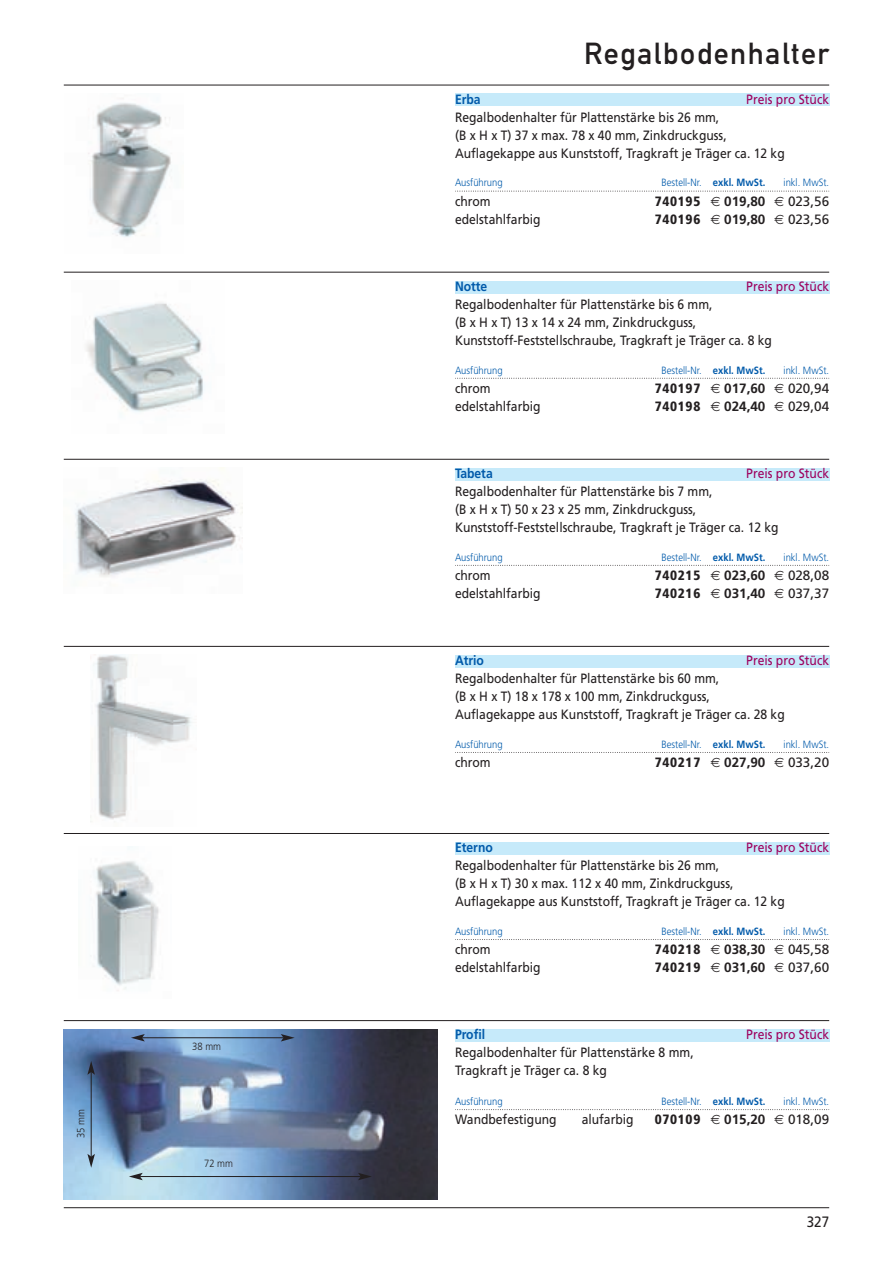
<style>
.page{position:relative;width:893px;height:1263px;background:#fff}
.page>*{position:absolute;margin:0;border:0;box-sizing:border-box;transform-origin:0 0}
.t1{font:30px "DIN Mittelschrift Alternate";letter-spacing:.05em;color:#231f20}
.t2{font:15px "Frutiger";color:#231f20;scale:.9 1}
.t3{font:13.5px/18px "Frutiger";color:#231f20;scale:.9 1}
.t4{font:13.5px "Frutiger";color:#9e015e;scale:.9 1}
.t5{font:900 condensed 13.5px "Frutiger";letter-spacing:.05em;color:#231f20}
.t6{font:700 13.5px "Frutiger";color:#231f20}
.t7{font:13.5px "Frutiger";color:#231f20}
.t8{font:700 13.5px "Frutiger";color:#015aaa;scale:.9 1}
.t9{font:300 10.5px "Frutiger";color:#015aaa;scale:.9 1}
.t10{font:300 10.5px "Frutiger";color:#231f20;scale:.9 1}
.s1{font-weight:700}
</style>
<div class="page">
<hr style="left:64px;top:85px;width:765px;height:1px;background:#231f20">
<hr style="left:64px;top:1207px;width:765px;height:1px;background:#231f20">
<img style="left:64px;top:1029px;width:374px;height:170px">
<hr style="left:91px;top:1072px;width:1px;height:84px;background:#231f20">
<svg style="left:87px;top:1061px;width:8px;height:14px"></svg>
<svg style="left:87px;top:1154px;width:8px;height:14px"></svg>
<hr style="left:142px;top:1037px;width:141px;height:1px;background:#231f20">
<svg style="left:131px;top:1034px;width:14px;height:7px"></svg>
<svg style="left:281px;top:1034px;width:14px;height:7px"></svg>
<hr style="left:140px;top:1176px;width:221px;height:1px;background:#231f20">
<svg style="left:129px;top:1173px;width:14px;height:7px"></svg>
<svg style="left:358px;top:1173px;width:14px;height:7px"></svg>
<hr style="left:64px;top:272px;width:765px;height:1px;background:#231f20">
<hr style="left:64px;top:459px;width:765px;height:1px;background:#231f20">
<hr style="left:64px;top:646px;width:765px;height:1px;background:#231f20">
<img style="left:88px;top:98px;width:84px;height:139px">
<img style="left:86px;top:303px;width:119px;height:109px">
<img style="left:75px;top:468px;width:167px;height:109px">
<hr style="left:64px;top:833px;width:765px;height:1px;background:#231f20">
<hr style="left:64px;top:1020px;width:765px;height:1px;background:#231f20">
<img style="left:90px;top:655px;width:102px;height:167px">
<img style="left:94px;top:861px;width:65px;height:130px">
<div style="left:455px;top:94px;width:374px;height:12px;background:#c6eafa"></div>
<div style="left:455px;top:281px;width:374px;height:12px;background:#c6eafa"></div>
<div style="left:455px;top:468px;width:374px;height:12px;background:#c6eafa"></div>
<div style="left:455px;top:655px;width:374px;height:13px;background:#c6eafa"></div>
<div style="left:455px;top:842px;width:374px;height:13px;background:#c6eafa"></div>
<div style="left:455px;top:1029px;width:374px;height:13px;background:#c6eafa"></div>
<svg style="left:455px;top:1109px;width:374px;height:2px"></svg>
<svg style="left:455px;top:191px;width:374px;height:1px"></svg>
<svg style="left:455px;top:378px;width:374px;height:1px"></svg>
<svg style="left:455px;top:565px;width:374px;height:1px"></svg>
<svg style="left:455px;top:752px;width:374px;height:1px"></svg>
<svg style="left:455px;top:939px;width:374px;height:1px"></svg>
<p class="t10" style="left:77px;top:1138px;width:34px;rotate:-90deg">35 mm</p>
<p class="t10" style="left:192px;top:1042px;width:34px">38 mm</p>
<p class="t10" style="left:204px;top:1159px;width:34px">72 mm</p>
<p class="t1" style="left:584px;top:43px;width:247px">Regalbodenhalter</p>
<p class="t8" style="left:455px;top:94px;width:30px">Erba</p>
<p class="t4" style="left:746px;top:94px;width:94px">Preis pro Stück</p>
<p class="t3" style="left:455px;top:109px;width:368px">Regalbodenhalter für Plattenstärke bis 26 mm,<br>(B x H x T) 37 x max. 78 x 40 mm, Zinkdruckguss,<br>Auflagekappe aus Kunststoff, Tragkraft je Träger ca. 12 kg</p>
<p class="t9" style="left:455px;top:179px;width:55px">Ausführung</p>
<p class="t9" style="left:662px;top:179px;width:117px">Bestell-Nr. <span class="s1">exkl. MwSt.</span></p>
<p class="t9" style="left:784px;top:179px;width:52px">inkl. MwSt.</p>
<p class="t3" style="left:455px;top:193px;width:41px">chrom</p>
<p class="t5" style="left:655px;top:196px;width:47px">740195</p>
<p class="t6" style="left:724px;top:196px;width:43px">019,80</p>
<p class="t7" style="left:788px;top:196px;width:43px">023,56</p>
<p class="t3" style="left:455px;top:211px;width:97px">edelstahlfarbig</p>
<p class="t5" style="left:655px;top:214px;width:47px">740196</p>
<p class="t6" style="left:724px;top:214px;width:43px">019,80</p>
<p class="t7" style="left:788px;top:214px;width:43px">023,56</p>
<p class="t8" style="left:455px;top:281px;width:37px">Notte</p>
<p class="t4" style="left:746px;top:281px;width:94px">Preis pro Stück</p>
<p class="t3" style="left:455px;top:296px;width:354px">Regalbodenhalter für Plattenstärke bis 6 mm,<br>(B x H x T) 13 x 14 x 24 mm, Zinkdruckguss,<br>Kunststoff-Feststellschraube, Tragkraft je Träger ca. 8 kg</p>
<p class="t9" style="left:455px;top:366px;width:55px">Ausführung</p>
<p class="t9" style="left:662px;top:366px;width:117px">Bestell-Nr. <span class="s1">exkl. MwSt.</span></p>
<p class="t9" style="left:784px;top:366px;width:52px">inkl. MwSt.</p>
<p class="t3" style="left:455px;top:380px;width:41px">chrom</p>
<p class="t5" style="left:655px;top:383px;width:47px">740197</p>
<p class="t6" style="left:724px;top:383px;width:43px">017,60</p>
<p class="t7" style="left:788px;top:383px;width:43px">020,94</p>
<p class="t3" style="left:455px;top:398px;width:97px">edelstahlfarbig</p>
<p class="t5" style="left:655px;top:401px;width:47px">740198</p>
<p class="t6" style="left:724px;top:401px;width:43px">024,40</p>
<p class="t7" style="left:788px;top:401px;width:43px">029,04</p>
<p class="t8" style="left:455px;top:468px;width:43px">Tabeta</p>
<p class="t4" style="left:746px;top:468px;width:94px">Preis pro Stück</p>
<p class="t3" style="left:455px;top:483px;width:361px">Regalbodenhalter für Plattenstärke bis 7 mm,<br>(B x H x T) 50 x 23 x 25 mm, Zinkdruckguss,<br>Kunststoff-Feststellschraube, Tragkraft je Träger ca. 12 kg</p>
<p class="t9" style="left:455px;top:553px;width:55px">Ausführung</p>
<p class="t9" style="left:662px;top:553px;width:117px">Bestell-Nr. <span class="s1">exkl. MwSt.</span></p>
<p class="t9" style="left:784px;top:553px;width:52px">inkl. MwSt.</p>
<p class="t3" style="left:455px;top:567px;width:41px">chrom</p>
<p class="t5" style="left:655px;top:570px;width:47px">740215</p>
<p class="t6" style="left:724px;top:570px;width:43px">023,60</p>
<p class="t7" style="left:788px;top:570px;width:43px">028,08</p>
<p class="t3" style="left:455px;top:585px;width:97px">edelstahlfarbig</p>
<p class="t5" style="left:655px;top:588px;width:47px">740216</p>
<p class="t6" style="left:724px;top:588px;width:43px">031,40</p>
<p class="t7" style="left:788px;top:588px;width:43px">037,37</p>
<p class="t8" style="left:455px;top:655px;width:34px">Atrio</p>
<p class="t4" style="left:746px;top:655px;width:94px">Preis pro Stück</p>
<p class="t3" style="left:455px;top:670px;width:368px">Regalbodenhalter für Plattenstärke bis 60 mm,<br>(B x H x T) 18 x 178 x 100 mm, Zinkdruckguss,<br>Auflagekappe aus Kunststoff, Tragkraft je Träger ca. 28 kg</p>
<p class="t9" style="left:455px;top:740px;width:55px">Ausführung</p>
<p class="t9" style="left:662px;top:740px;width:117px">Bestell-Nr. <span class="s1">exkl. MwSt.</span></p>
<p class="t9" style="left:784px;top:740px;width:52px">inkl. MwSt.</p>
<p class="t3" style="left:455px;top:754px;width:41px">chrom</p>
<p class="t5" style="left:655px;top:757px;width:47px">740217</p>
<p class="t6" style="left:724px;top:757px;width:43px">027,90</p>
<p class="t7" style="left:788px;top:757px;width:43px">033,20</p>
<p class="t8" style="left:455px;top:842px;width:44px">Eterno</p>
<p class="t4" style="left:746px;top:842px;width:94px">Preis pro Stück</p>
<p class="t3" style="left:455px;top:857px;width:368px">Regalbodenhalter für Plattenstärke bis 26 mm,<br>(B x H x T) 30 x max. 112 x 40 mm, Zinkdruckguss,<br>Auflagekappe aus Kunststoff, Tragkraft je Träger ca. 12 kg</p>
<p class="t9" style="left:455px;top:927px;width:55px">Ausführung</p>
<p class="t9" style="left:662px;top:927px;width:117px">Bestell-Nr. <span class="s1">exkl. MwSt.</span></p>
<p class="t9" style="left:784px;top:927px;width:52px">inkl. MwSt.</p>
<p class="t3" style="left:455px;top:941px;width:41px">chrom</p>
<p class="t5" style="left:655px;top:944px;width:47px">740218</p>
<p class="t6" style="left:724px;top:944px;width:43px">038,30</p>
<p class="t7" style="left:788px;top:944px;width:43px">045,58</p>
<p class="t3" style="left:455px;top:959px;width:97px">edelstahlfarbig</p>
<p class="t5" style="left:655px;top:962px;width:47px">740219</p>
<p class="t6" style="left:724px;top:962px;width:43px">031,60</p>
<p class="t7" style="left:788px;top:962px;width:43px">037,60</p>
<p class="t8" style="left:455px;top:1029px;width:35px">Profil</p>
<p class="t4" style="left:746px;top:1029px;width:94px">Preis pro Stück</p>
<p class="t3" style="left:455px;top:1044px;width:267px">Regalbodenhalter für Plattenstärke 8 mm,<br>Tragkraft je Träger ca. 8 kg</p>
<p class="t9" style="left:455px;top:1097px;width:55px">Ausführung</p>
<p class="t9" style="left:662px;top:1097px;width:117px">Bestell-Nr. <span class="s1">exkl. MwSt.</span></p>
<p class="t9" style="left:784px;top:1097px;width:52px">inkl. MwSt.</p>
<p class="t3" style="left:455px;top:1111px;width:114px">Wandbefestigung</p>
<p class="t3" style="left:582px;top:1111px;width:59px">alufarbig</p>
<p class="t5" style="left:655px;top:1114px;width:47px">070109</p>
<p class="t6" style="left:724px;top:1114px;width:43px">015,20</p>
<p class="t7" style="left:788px;top:1114px;width:43px">018,09</p>
<p class="t2" style="left:807px;top:1216px;width:26px">327</p>
</div>
